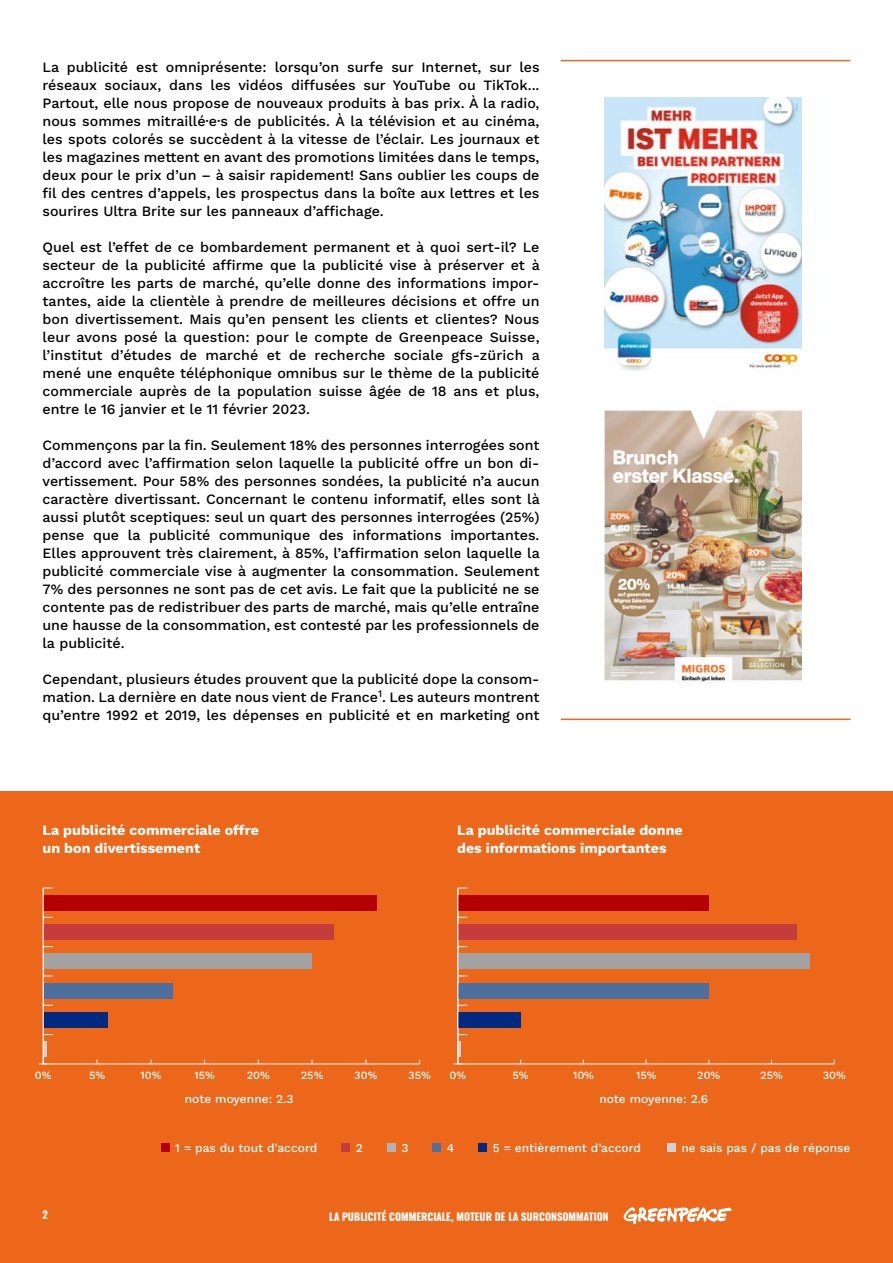
<style>
.page{position:relative;width:893px;height:1263px;background:#fff}
.page>*{position:absolute;margin:0;border:0;box-sizing:border-box;transform-origin:0 0}
.t1{font:500 14.25px/18px "Work Sans";color:#000;text-align:justify}
.t2{font:700 14.25px/18px "Work Sans";color:#fff}
.t3{font:500 12px "Work Sans";color:#fff}
.t4{font:500 11.1px "Work Sans";color:#fff}
.t5{font:10.5px "Zodiac Sans";color:#fff}
</style>
<div class="page">
<div style="left:0;top:792px;width:893px;height:471px;background:#ec671a"></div>
<hr style="left:43px;top:1064px;width:377px;height:1px;background:#fff">
<svg style="left:39px;top:1059px;width:9px;height:6px"></svg>
<div style="left:43px;top:895px;width:334px;height:15px;background:#b50000"></div>
<div style="left:43px;top:924px;width:291px;height:16px;background:#c63b3b"></div>
<div style="left:43px;top:953px;width:269px;height:16px;background:#a3a2a2"></div>
<div style="left:43px;top:983px;width:129px;height:15px;background:#4d6f9f"></div>
<div style="left:43px;top:1012px;width:65px;height:16px;background:#002a81"></div>
<hr style="left:43px;top:1041px;width:4px;height:16px;background:#d1d1d0">
<hr style="left:43px;top:888px;width:1px;height:176px;background:#fff">
<hr style="left:458px;top:1064px;width:376px;height:1px;background:#fff">
<div style="left:458px;top:895px;width:251px;height:15px;background:#b50000"></div>
<div style="left:458px;top:924px;width:339px;height:16px;background:#c63b3b"></div>
<div style="left:458px;top:953px;width:351px;height:16px;background:#a3a2a2"></div>
<div style="left:458px;top:983px;width:251px;height:15px;background:#4d6f9f"></div>
<div style="left:458px;top:1012px;width:63px;height:16px;background:#002a81"></div>
<svg style="left:453px;top:1041px;width:10px;height:24px"></svg>
<hr style="left:458px;top:888px;width:1px;height:176px;background:#fff">
<img style="left:605px;top:97px;width:197px;height:275px">
<img style="left:604px;top:409px;width:198px;height:273px">
<hr style="left:561px;top:60px;width:289px;height:1px;background:#ec671a">
<hr style="left:561px;top:719px;width:289px;height:1px;background:#ec671a">
<div style="left:161px;top:1143px;width:8px;height:9px;background:#b50000"></div>
<div style="left:341px;top:1143px;width:9px;height:9px;background:#c73b3b"></div>
<div style="left:387px;top:1143px;width:8px;height:9px;background:#b3b2b2"></div>
<div style="left:432px;top:1143px;width:9px;height:9px;background:#4d709e"></div>
<div style="left:478px;top:1143px;width:9px;height:9px;background:#002982"></div>
<div style="left:667px;top:1143px;width:8px;height:9px;background:#d1d1d1"></div>
<svg style="left:624px;top:1207px;width:108px;height:17px"></svg>
<p class="t1" style="left:43px;top:58px;width:498px">La publicité est omniprésente: lorsqu’on surfe sur Internet, sur les réseaux sociaux, dans les vidéos diffusées sur YouTube ou TikTok...<br>Partout, elle nous propose de nouveaux produits à bas prix. À la radio, nous sommes mitraillé·e·s de publicités. À la télévision et au cinéma, les spots colorés se succèdent à la vitesse de l’éclair. Les journaux et les magazines mettent en avant des promotions limitées dans le temps, deux pour le prix d’un – à saisir rapidement! Sans oublier les coups de fil des centres d’appels, les prospectus dans la boîte aux lettres et les sourires Ultra Brite sur les panneaux d’affichage.</p>
<p class="t1" style="left:43px;top:238px;width:499px">Quel est l’effet de ce bombardement permanent et à quoi sert-il? Le secteur de la publicité affirme que la publicité vise à préserver et à accroître les parts de marché, qu’elle donne des informations impor&shy;tantes, aide la clientèle à prendre de meilleures décisions et offre un bon divertissement. Mais qu’en pensent les clients et clientes? Nous leur avons posé la question: pour le compte de Greenpeace Suisse, l’institut d’études de marché et de recherche sociale gfs-zürich a mené une enquête téléphonique omnibus sur le thème de la publicité commerciale auprès de la population suisse âgée de 18 ans et plus, entre le 16 janvier et le 11 février 2023.</p>
<p class="t1" style="left:43px;top:436px;width:499px">Commençons par la fin. Seulement 18% des personnes interrogées sont d’accord avec l’affirmation selon laquelle la publicité offre un bon di&shy;vertissement. Pour 58% des personnes sondées, la publicité n’a aucun caractère divertissant. Concernant le contenu informatif, elles sont là aussi plutôt sceptiques: seul un quart des personnes interrogées (25%) pense que la publicité communique des informations importantes.<br>Elles approuvent très clairement, à 85%, l’affirmation selon laquelle la publicité commerciale vise à augmenter la consommation. Seulement 7% des personnes ne sont pas de cet avis. Le fait que la publicité ne se contente pas de redistribuer des parts de marché, mais qu’elle entraîne une hausse de la consommation, est contesté par les professionnels de la publicité.</p>
<p class="t1" style="left:43px;top:669px;width:498px">Cependant, plusieurs études prouvent que la publicité dope la consom&shy;mation. La dernière en date nous vient de France<sup>1</sup>. Les auteurs montrent qu’entre 1992 et 2019, les dépenses en publicité et en marketing ont</p>
<p class="t2" style="left:43px;top:820px;width:218px">La publicité commerciale offre un bon divertissement</p>
<p class="t2" style="left:457px;top:820px;width:227px">La publicité commerciale donne des informations importantes</p>
<p class="t4" style="left:35px;top:1068px;width:18px">0%</p>
<p class="t4" style="left:89px;top:1068px;width:18px">5%</p>
<p class="t4" style="left:140px;top:1068px;width:23px">10%</p>
<p class="t4" style="left:194px;top:1068px;width:22px">15%</p>
<p class="t4" style="left:247px;top:1068px;width:25px">20%</p>
<p class="t4" style="left:301px;top:1068px;width:24px">25%</p>
<p class="t4" style="left:354px;top:1068px;width:25px">30%</p>
<p class="t4" style="left:408px;top:1068px;width:24px">35%</p>
<p class="t3" style="left:185px;top:1089px;width:110px">note moyenne: 2.3</p>
<p class="t4" style="left:450px;top:1068px;width:18px">0%</p>
<p class="t4" style="left:513px;top:1068px;width:18px">5%</p>
<p class="t4" style="left:573px;top:1068px;width:23px">10%</p>
<p class="t4" style="left:636px;top:1068px;width:22px">15%</p>
<p class="t4" style="left:697px;top:1068px;width:25px">20%</p>
<p class="t4" style="left:760px;top:1068px;width:24px">25%</p>
<p class="t4" style="left:823px;top:1068px;width:25px">30%</p>
<p class="t3" style="left:599px;top:1089px;width:110px">note moyenne: 2.6</p>
<p class="t3" style="left:175px;top:1139px;width:144px">1 = pas du tout d’accord</p>
<p class="t3" style="left:356px;top:1139px;width:9px">2</p>
<p class="t3" style="left:401px;top:1139px;width:9px">3</p>
<p class="t3" style="left:447px;top:1139px;width:9px">4</p>
<p class="t3" style="left:493px;top:1139px;width:150px">5 = entièrement d’accord</p>
<p class="t3" style="left:681px;top:1139px;width:170px">ne sais pas / pas de réponse</p>
<p class="t5" style="left:43px;top:1209px;width:7px">2</p>
<p class="t5" style="left:329px;top:1211px;width:281px">LA PUBLICITÉ COMMERCIALE, MOTEUR DE LA SURCONSOMMATION</p>
</div>
